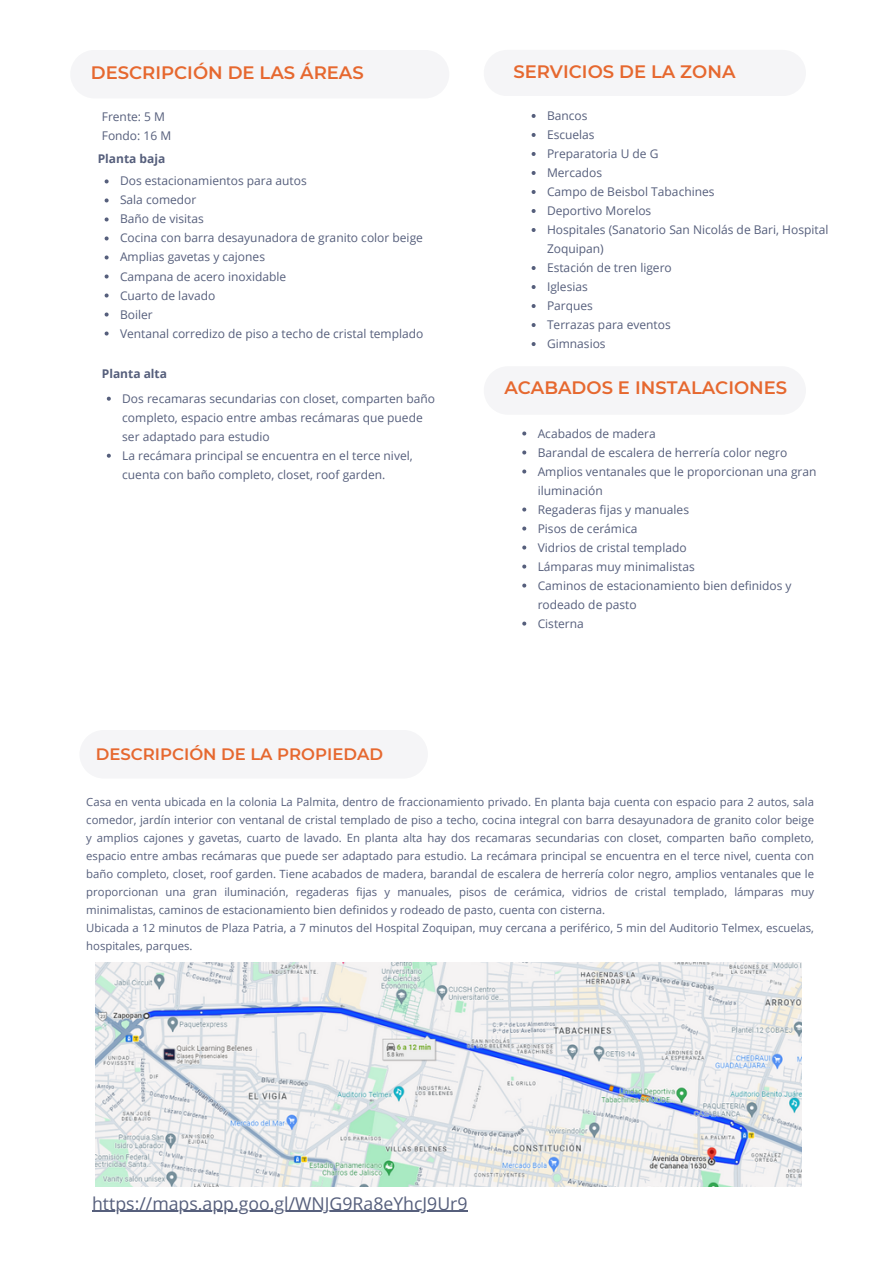
<style>
.page{position:relative;width:893px;height:1264px;background:#fff}
.page>*{position:absolute;margin:0;border:0;box-sizing:border-box;transform-origin:0 0}
.t1{font:600 18px "Montserrat";color:#e6682f}
.t2{font:17.7px "Open Sans";color:#565f7c}
.t3{font:600 16.5px "Montserrat";color:#e6682f}
.t4{font:12px/19px "Open Sans";color:#565f7c}
.t5{font:700 12px "Open Sans";color:#565f7c}
.t6{font:11.25px/18px "Open Sans";color:#565f7c;text-align:justify}
</style>
<div class="page">
<img style="left:95px;top:962px;width:706px;height:224px">
<div style="left:483px;top:50px;width:322px;height:46px;background:#f5f5f7;border-radius:23px"></div>
<hr style="left:92px;top:1210px;width:375px;height:1px;background:#565f7c">
<svg style="left:105px;top:179px;width:4px;height:4px"></svg>
<svg style="left:105px;top:198px;width:4px;height:4px"></svg>
<svg style="left:105px;top:217px;width:4px;height:4px"></svg>
<svg style="left:105px;top:236px;width:4px;height:4px"></svg>
<svg style="left:105px;top:255px;width:4px;height:4px"></svg>
<svg style="left:105px;top:274px;width:4px;height:4px"></svg>
<svg style="left:105px;top:293px;width:4px;height:4px"></svg>
<svg style="left:105px;top:312px;width:4px;height:4px"></svg>
<svg style="left:105px;top:331px;width:4px;height:4px"></svg>
<svg style="left:522px;top:431px;width:4px;height:4px"></svg>
<svg style="left:522px;top:450px;width:4px;height:4px"></svg>
<svg style="left:522px;top:469px;width:4px;height:4px"></svg>
<svg style="left:522px;top:507px;width:4px;height:4px"></svg>
<svg style="left:522px;top:526px;width:4px;height:4px"></svg>
<svg style="left:522px;top:545px;width:4px;height:4px"></svg>
<svg style="left:522px;top:564px;width:4px;height:4px"></svg>
<svg style="left:522px;top:583px;width:4px;height:4px"></svg>
<svg style="left:522px;top:621px;width:4px;height:4px"></svg>
<svg style="left:531px;top:114px;width:4px;height:4px"></svg>
<svg style="left:531px;top:133px;width:4px;height:4px"></svg>
<svg style="left:531px;top:152px;width:4px;height:4px"></svg>
<svg style="left:531px;top:171px;width:4px;height:4px"></svg>
<svg style="left:531px;top:190px;width:4px;height:4px"></svg>
<svg style="left:531px;top:209px;width:4px;height:4px"></svg>
<svg style="left:531px;top:228px;width:4px;height:4px"></svg>
<svg style="left:531px;top:266px;width:4px;height:4px"></svg>
<svg style="left:531px;top:285px;width:4px;height:4px"></svg>
<svg style="left:531px;top:304px;width:4px;height:4px"></svg>
<svg style="left:531px;top:323px;width:4px;height:4px"></svg>
<svg style="left:531px;top:342px;width:4px;height:4px"></svg>
<svg style="left:107px;top:396px;width:4px;height:4px"></svg>
<svg style="left:107px;top:453px;width:4px;height:4px"></svg>
<h1 class="t1" style="left:91px;top:61px;width:274px">DESCRIPCIÓN DE LAS ÁREAS</h1>
<p class="t4" style="left:102px;top:106px;width:65px">Frente: 5 M</p>
<p class="t4" style="left:102px;top:125px;width:71px">Fondo: 16 M</p>
<p class="t5" style="left:98px;top:150px;width:69px">Planta baja</p>
<p class="t4" style="left:120px;top:171px;width:188px">Dos estacionamientos para autos</p>
<h3 class="t4" style="left:120px;top:190px;width:78px">Sala comedor</h3>
<p class="t4" style="left:120px;top:209px;width:85px">Baño de visitas</p>
<p class="t4" style="left:120px;top:228px;width:304px">Cocina con barra desayunadora de granito color beige</p>
<p class="t4" style="left:120px;top:247px;width:146px">Amplias gavetas y cajones</p>
<p class="t4" style="left:120px;top:266px;width:168px">Campana de acero inoxidable</p>
<p class="t4" style="left:120px;top:285px;width:97px">Cuarto de lavado</p>
<p class="t4" style="left:120px;top:304px;width:34px">Boiler</p>
<p class="t4" style="left:120px;top:323px;width:305px">Ventanal corredizo de piso a techo de cristal templado</p>
<p class="t5" style="left:102px;top:365px;width:67px">Planta alta</p>
<p class="t4" style="left:122px;top:388px;width:314px">Dos recamaras secundarias con closet, comparten baño completo, espacio entre ambas recámaras que puede ser adaptado para estudio</p>
<h1 class="t4" style="left:122px;top:445px;width:292px">La recámara principal se encuentra en el terce nivel, cuenta con baño completo, closet, roof garden.</h1>
<p class="t1" style="left:513px;top:60px;width:223px">SERVICIOS DE LA ZONA</p>
<p class="t4" style="left:547px;top:106px;width:42px">Bancos</p>
<p class="t4" style="left:547px;top:125px;width:49px">Escuelas</p>
<p class="t4" style="left:547px;top:144px;width:113px">Preparatoria U de G</p>
<p class="t4" style="left:547px;top:163px;width:57px">Mercados</p>
<p class="t4" style="left:547px;top:182px;width:169px">Campo de Beisbol Tabachines</p>
<p class="t4" style="left:547px;top:201px;width:106px">Deportivo Morelos</p>
<p class="t4" style="left:547px;top:220px;width:283px">Hospitales (Sanatorio San Nicolás de Bari, Hospital<br>Zoquipan)</p>
<h1 class="t4" style="left:547px;top:258px;width:126px">Estación de tren ligero</h1>
<p class="t4" style="left:547px;top:277px;width:42px">Iglesias</p>
<p class="t4" style="left:547px;top:296px;width:47px">Parques</p>
<p class="t4" style="left:547px;top:315px;width:125px">Terrazas para eventos</p>
<p class="t4" style="left:547px;top:334px;width:60px">Gimnasios</p>
<p class="t1" style="left:504px;top:376px;width:284px">ACABADOS E INSTALACIONES</p>
<h3 class="t4" style="left:537px;top:423px;width:120px">Acabados de madera</h3>
<p class="t4" style="left:537px;top:442px;width:251px">Barandal de escalera de herrería color negro</p>
<p class="t4" style="left:537px;top:461px;width:280px">Amplios ventanales que le proporcionan una gran iluminación</p>
<h1 class="t4" style="left:537px;top:499px;width:153px">Regaderas fijas y manuales</h1>
<p class="t4" style="left:537px;top:518px;width:101px">Pisos de cerámica</p>
<p class="t4" style="left:537px;top:537px;width:150px">Vidrios de cristal templado</p>
<p class="t4" style="left:537px;top:556px;width:158px">Lámparas muy minimalistas</p>
<p class="t4" style="left:537px;top:575px;width:255px">Caminos de estacionamiento bien definidos y rodeado de pasto</p>
<p class="t4" style="left:537px;top:613px;width:48px">Cisterna</p>
<p class="t3" style="left:96px;top:744px;width:289px">DESCRIPCIÓN DE LA PROPIEDAD</p>
<p class="t6" style="left:86px;top:792px;width:729px">Casa en venta ubicada en la colonia La Palmita, dentro de fraccionamiento privado. En planta baja cuenta con espacio para 2 autos, sala comedor, jardín interior con ventanal de cristal templado de piso a techo, cocina integral con barra desayunadora de granito color beige y amplios cajones y gavetas, cuarto de lavado. En planta alta hay dos recamaras secundarias con closet, comparten baño completo, espacio entre ambas recámaras que puede ser adaptado para estudio. La recámara principal se encuentra en el terce nivel, cuenta con baño completo, closet, roof garden. Tiene acabados de madera, barandal de escalera de herrería color negro, amplios ventanales que le proporcionan una gran iluminación, regaderas fijas y manuales, pisos de cerámica, vidrios de cristal templado, lámparas muy minimalistas, caminos de estacionamiento bien definidos y rodeado de pasto, cuenta con cisterna.</p>
<h2 class="t6" style="left:86px;top:918px;width:729px">Ubicada a 12 minutos de Plaza Patria, a 7 minutos del Hospital Zoquipan, muy cercana a periférico, 5 min del Auditorio Telmex, escuelas, hospitales, parques.</h2>
<p class="t2" style="left:92px;top:1190px;width:377px">https://maps.app.goo.gl/WNJG9Ra8eYhcJ9Ur9</p>
</div>
